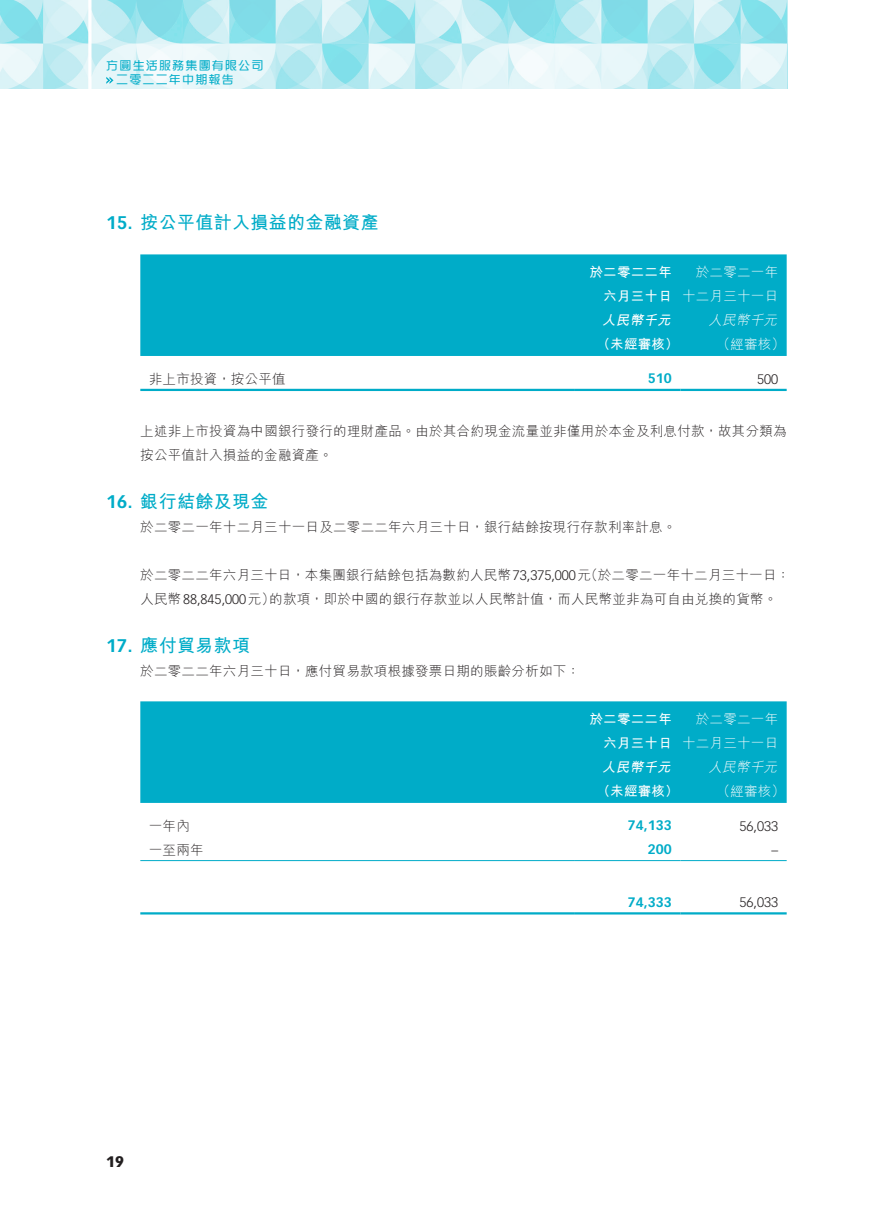
<style>
.page{position:relative;width:893px;height:1212px;background:#fff}
.page>*{position:absolute;margin:0;border:0;box-sizing:border-box;transform-origin:0 0}
.t1{font:700 18px "M Hei HK";letter-spacing:.02em;color:#00acc8}
.t2{font:900 15px "Vectora LT Std";color:#231f20}
.t3{font:300 13.5px/24px "M Hei HK";letter-spacing:.02em;color:#231f20}
.t4{font:300 13.5px/24px "M Hei HK";letter-spacing:.02em;color:#fff;text-align:right}
.t5{font:700 13.5px/24px "M Hei HK";letter-spacing:.02em;color:#fff;text-align:right}
.t6{font:300 13.5px "Vectora LT Std";color:#231f20}
.t7{font:700 13.5px "Vectora LT Std";color:#00acc8}
.t8{font:italic 300 13.5px "M Hei HK";color:#fff}
.t9{font:italic 700 13.5px "M Hei HK";color:#fff}
.t10{font:500 12px/13.5px "MJ Ngai HK";letter-spacing:.1em;color:#00acc8}
.s1{font-family:"Vectora LT Std"}
.s2{font-family:"M Hei HK"}
</style>
<div class="page">
<img style="left:0;top:0;width:787px;height:89px">
<svg style="left:106px;top:77px;width:7px;height:7px"></svg>
<div style="left:140px;top:254px;width:647px;height:102px;background:#00acc8"></div>
<hr style="left:140px;top:389px;width:434px;height:2px;background:#00acc8">
<hr style="left:574px;top:389px;width:106px;height:2px;background:#00acc8">
<hr style="left:680px;top:389px;width:107px;height:2px;background:#00acc8">
<div style="left:140px;top:701px;width:647px;height:102px;background:#00acc8"></div>
<hr style="left:140px;top:860px;width:434px;height:1px;background:#00acc8">
<hr style="left:574px;top:860px;width:106px;height:1px;background:#00acc8">
<hr style="left:680px;top:860px;width:107px;height:1px;background:#00acc8">
<hr style="left:140px;top:912px;width:434px;height:2px;background:#00acc8">
<hr style="left:574px;top:912px;width:106px;height:2px;background:#00acc8">
<hr style="left:680px;top:912px;width:107px;height:2px;background:#00acc8">
<p class="t10" style="left:116px;top:59px;width:149px;text-indent:-10px">方圓生活服務集團有限公司二零二二年中期報告</p>
<h1 class="t1" style="left:106px;top:209px;width:274px"><span class="s1">15.</span> 按公平值計入損益的金融資產</h1>
<p class="t5" style="left:589px;top:259px;width:84px">於二零二二年六月三十日</p>
<p class="t4" style="left:682px;top:260px;width:98px">於二零二一年十二月三十一日</p>
<p class="t8" style="left:708px;top:313px;width:73px">人民幣千元</p>
<p class="t9" style="left:602px;top:310px;width:74px">人民幣千元</p>
<p class="t5" style="left:597px;top:331px;width:83px">（未經審核）</p>
<p class="t4" style="left:717px;top:332px;width:70px">（經審核(</p>
<p class="t3" style="left:149px;top:367px;width:138px">非上市投資，按公平值</p>
<p class="t3" style="left:140px;top:418px;width:648px">上述非上市投資為中國銀行發行的理財產品。由於其合約現金流量並非僅用於本金及利息付款，故其分類為按公平值計入損益的金融資產。</p>
<h1 class="t1" style="left:106px;top:488px;width:164px"><span class="s1">16.</span> 銀行結餘及現金</h1>
<p class="t3" style="left:140px;top:514px;width:537px">於二零二一年十二月三十一日及二零二二年六月三十日，銀行結餘按現行存款利率計息。</p>
<p class="t3" style="left:269px;top:562px;width:522px;text-indent:-129px">於二零二二年六月三十日，本集團銀行結餘包括為數約人民幣<span class="s1">73,375,000</span> （元於二零二一年十二月三十一日：的款項，即於中國的銀行存款並以人民幣計值，而人民幣並非為可自由兌換的貨幣。</p>
<p class="t7" style="left:648px;top:370px;width:25px">510</p>
<p class="t6" style="left:757px;top:371px;width:23px">500</p>
<p class="t6" style="left:140px;top:591px;width:136px"><span class="s2">人民幣</span>88,845,000<span class="s2">元）</span></p>
<h1 class="t1" style="left:106px;top:632px;width:145px"><span class="s1">17.</span> 應付貿易款項</h1>
<p class="t3" style="left:140px;top:658px;width:441px">於二零二二年六月三十日，應付貿易款項根據發票日期的賬齡分析如下：</p>
<p class="t5" style="left:589px;top:705px;width:84px">於二零二二年六月三十日</p>
<p class="t4" style="left:682px;top:706px;width:98px">於二零二一年十二月三十一日</p>
<p class="t8" style="left:708px;top:760px;width:73px">人民幣千元</p>
<p class="t9" style="left:602px;top:757px;width:74px">人民幣千元</p>
<p class="t3" style="left:149px;top:813px;width:43px">一年內</p>
<p class="t3" style="left:149px;top:837px;width:56px">一至兩年</p>
<p class="t2" style="left:106px;top:1152px;width:19px">19</p>
<p class="t5" style="left:597px;top:777px;width:83px">（未經審核）</p>
<p class="t4" style="left:717px;top:778px;width:70px">（經審核(</p>
<p class="t7" style="left:628px;top:817px;width:45px">74,133</p>
<p class="t6" style="left:740px;top:818px;width:40px">56,033</p>
<p class="t7" style="left:648px;top:841px;width:25px">200</p>
<p class="t6" style="left:771px;top:842px;width:8px">–</p>
<p class="t7" style="left:628px;top:894px;width:45px">74,333</p>
<p class="t6" style="left:740px;top:895px;width:40px">56,033</p>
</div>
